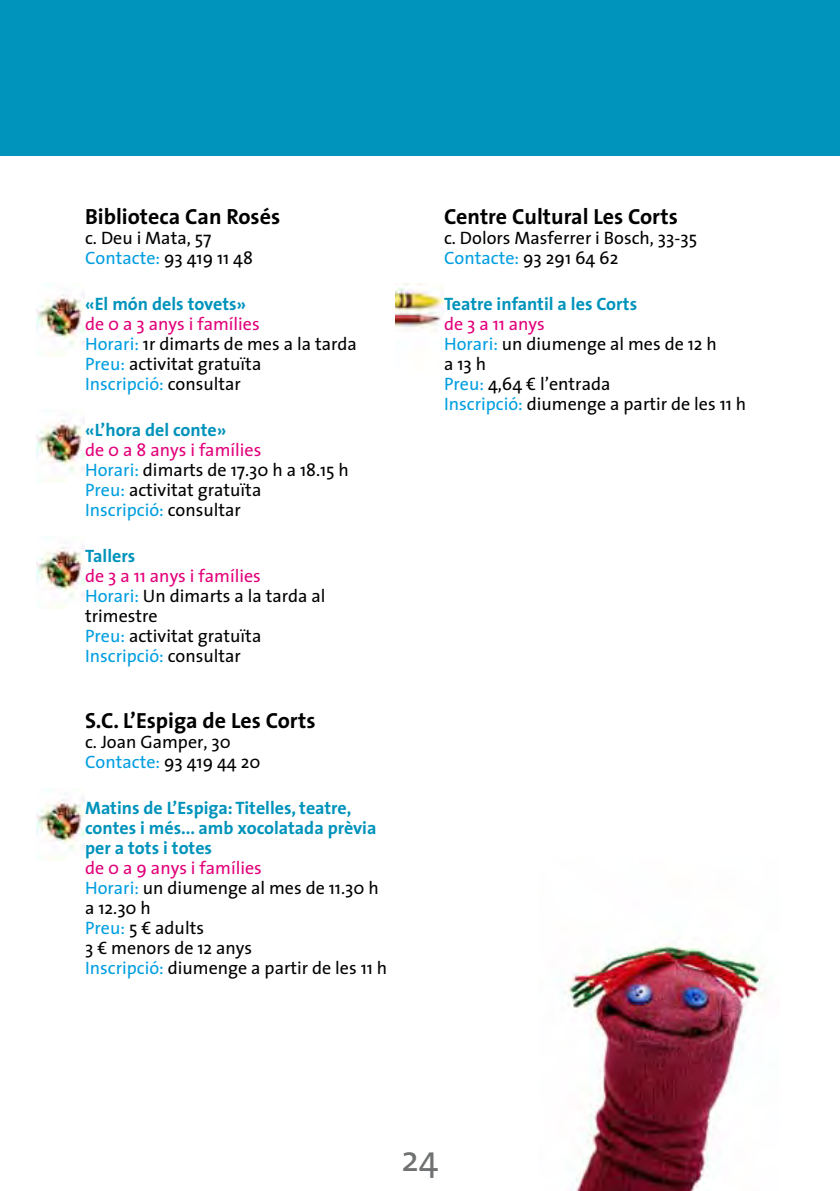
<style>
.page{position:relative;width:840px;height:1191px;background:#fff}
.page>*{position:absolute;margin:0;border:0;box-sizing:border-box;transform-origin:0 0}
.t1{font:36px "The Sans";color:#707172}
.t2{font:700 22px "The Sans";color:#000}
.t3{font:18px/20px "The Sans";color:#000}
.t4{font:700 18px/20px "The Sans";color:#0093bb}
.s1{color:#009ee0}
.s2{color:#e2007a}
</style>
<div class="page">
<img style="left:37px;top:284px;width:48px;height:72px">
<img style="left:37px;top:410px;width:48px;height:72px">
<img style="left:37px;top:536px;width:48px;height:72px">
<img style="left:37px;top:788px;width:48px;height:72px">
<img style="left:395px;top:284px;width:48px;height:47px">
<div style="left:0;top:0;width:839px;height:156px;background:#0093bb"></div>
<img style="left:562px;top:944px;width:203px;height:247px">
<p class="t2" style="left:85px;top:198px;width:196px">Biblioteca Can Rosés</p>
<p class="t3" style="left:85px;top:227px;width:169px">c. Deu i Mata, 57<br><span class="s1">Contacte:</span> 93 419 11 48</p>
<p class="t4" style="left:85px;top:293px;width:162px">«El món dels tovets»</p>
<p class="t3" style="left:85px;top:313px;width:273px"><span class="s2">de 0 a 3 anys i famílies<br></span><span class="s1">Horari:</span> 1r dimarts de mes a la tarda<br><span class="s1">Preu:</span> activitat gratuïta<br><span class="s1">Inscripció:</span> consultar</p>
<p class="t4" style="left:85px;top:419px;width:143px">«L’hora del conte»</p>
<p class="t3" style="left:85px;top:439px;width:265px"><span class="s2">de 0 a 8 anys i famílies<br></span><span class="s1">Horari:</span> dimarts de 17.30 h a 18.15 h<br><span class="s1">Preu:</span> activitat gratuïta<br><span class="s1">Inscripció:</span> consultar</p>
<p class="t4" style="left:85px;top:545px;width:52px">Tallers</p>
<p class="t3" style="left:85px;top:565px;width:242px"><span class="s2">de 3 a 11 anys i famílies<br></span><span class="s1">Horari:</span> Un dimarts a la tarda al trimestre<br><span class="s1">Preu:</span> activitat gratuïta<br><span class="s1">Inscripció:</span> consultar</p>
<p class="t2" style="left:85px;top:702px;width:232px">S.C. L’Espiga de Les Corts</p>
<p class="t3" style="left:85px;top:731px;width:177px">c. Joan Gamper, 30<br><span class="s1">Contacte:</span> 93 419 44 20</p>
<p class="t4" style="left:85px;top:797px;width:293px">Matins de L’Espiga: Titelles, teatre, contes i més... amb xocolatada prèvia per a tots i totes</p>
<p class="t3" style="left:85px;top:857px;width:303px"><span class="s2">de 0 a 9 anys i famílies<br></span><span class="s1">Horari:</span> un diumenge al mes de 11.30 h a 12.30 h<br><span class="s1">Preu:</span> 5 € adults<br>3 € menors de 12 anys<br><span class="s1">Inscripció:</span> diumenge a partir de les 11 h</p>
<p class="t2" style="left:444px;top:198px;width:235px">Centre Cultural Les Corts</p>
<p class="t3" style="left:444px;top:227px;width:254px">c. Dolors Masferrer i Bosch, 33-35<br><span class="s1">Contacte:</span> 93 291 64 62</p>
<p class="t4" style="left:444px;top:293px;width:194px">Teatre infantil a les Corts</p>
<p class="t3" style="left:444px;top:313px;width:303px"><span class="s2">de 3 a 11 anys<br></span><span class="s1">Horari:</span> un diumenge al mes de 12 h<br>a 13 h<br><span class="s1">Preu:</span> 4,64 € l’entrada<br><span class="s1">Inscripció:</span> diumenge a partir de les 11 h</p>
<h1 class="t1" style="left:401px;top:1128px;width:38px">24</h1>
</div>
